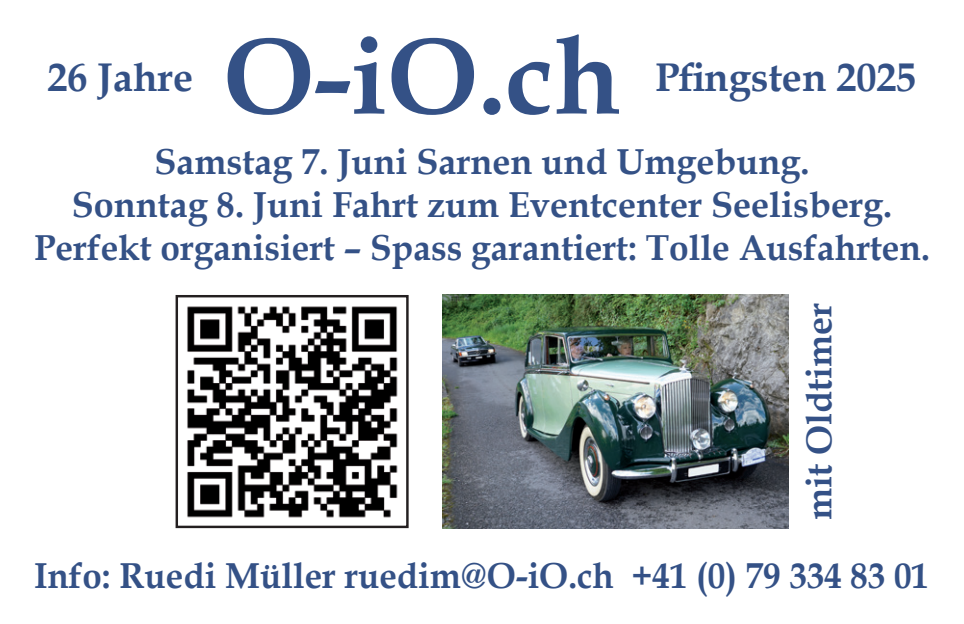
<style>
.page{position:relative;width:964px;height:624px;background:#fff}
.page>*{position:absolute;margin:0;border:0;box-sizing:border-box;transform-origin:0 0}
.t1{font:700 109.2px "Book Antiqua";color:#345186}
.t2{font:700 40px "Book Antiqua";color:#345186}
.t3{font:700 36px/43.2px "Book Antiqua";color:#345186;text-align:center}
</style>
<div class="page">
<img style="left:443px;top:295px;width:345px;height:233px">
<img style="left:187px;top:306px;width:211px;height:212px">
<div style="left:176px;top:295px;width:233px;height:233px;border:2px solid #231f20"></div>
<p class="t2" style="left:48px;top:54px;width:147px">26 Jahre</p>
<h1 class="t1" style="left:223px;top:13px;width:399px">O-iO.ch</h1>
<p class="t2" style="left:655px;top:54px;width:263px">Pfingsten 2025</p>
<p class="t3" style="left:34px;top:140px;width:897px">Samstag 7. Juni Sarnen und Umgebung.<br>Sonntag 8. Juni Fahrt zum Eventcenter Seelisberg.<br>Perfekt organisiert – Spass garantiert: Tolle Ausfahrten.</p>
<p class="t3" style="left:798px;top:520px;width:218px;rotate:-90deg">mit Oldtimer</p>
<p class="t3" style="left:34px;top:554px;width:896px">Info: Ruedi Müller ruedim@O-iO.ch +41 (0) 79 334 83 01</p>
</div>
